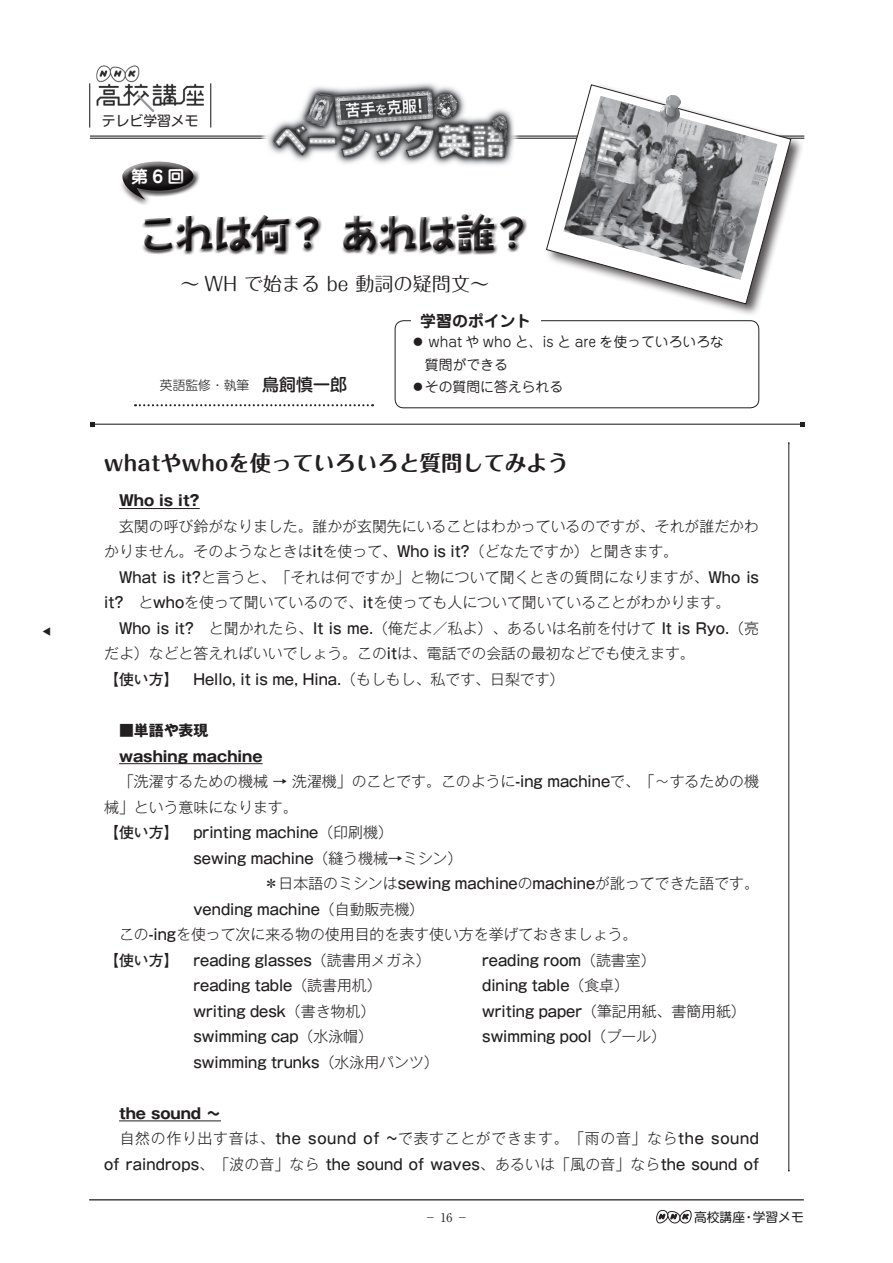
<style>
.page{position:relative;width:893px;height:1263px;background:#fff}
.page>*{position:absolute;margin:0;border:0;box-sizing:border-box;transform-origin:0 0}
.t1{font:800 39.3px "Taka Hand Std";letter-spacing:-.03em;color:#231f20}
.t2{font:700 21.3px "Maru Fo Pro";color:#231f20}
.t3{font:19.2px "Maru Fo Pro";color:#231f20}
.t4{font:700 16.95px "Jun 501 Pro";color:#fff}
.t5{font:700 15.9px "Jun 501 Pro";color:#231f20}
.t6{font:300 14.85px/25.5px "Gothic MB101 Pr 5";color:#231f20}
.t7{font:500 14.85px/25.5px "Gothic MB101 Pr 5";color:#231f20;text-align:right;scale:.9 1}
.t8{font:700 14.85px/25.5px "Gothic MB101 Pro";color:#231f20}
.t9{font:13.8px/22.4px "Jun 201 Pro";color:#231f20}
.t10{font:13.8px "Shin M Go Pro";color:#231f20}
.t11{font:300 12.75px "Shin M Go Pro";color:#231f20}
.t12{font:12.75px "Shin M Go Pro";color:#231f20}
.t13{font:12px "Ryumin Pr 5";color:#231f20}
.t14{font:500 9px "Koz Min Pro";color:#231f20}
.s1{font-weight:500;font-size:16.95px}
.s2{font-family:"Koz Min Pro"}
.s3{font-weight:500}
.s4{font-family:"Futo Go B101 Pr 5";font-weight:700}
.s5{font-weight:300}
</style>
<div class="page">
<hr style="left:89px;top:1199px;width:715px;height:1px;background:#231f20">
<svg style="left:656px;top:1210px;width:35px;height:13px"></svg>
<hr style="left:90px;top:136px;width:714px;height:1px;background:#231f20">
<hr style="left:90px;top:138px;width:714px;height:1px;background:#231f20">
<hr style="left:92px;top:424px;width:710px;height:1px;background:#231f20">
<svg style="left:90px;top:422px;width:4px;height:4px"></svg>
<svg style="left:800px;top:422px;width:4px;height:4px"></svg>
<hr style="left:788px;top:443px;width:1px;height:728px;background:#231f20">
<hr style="left:210px;top:83px;width:1px;height:45px;background:#231f20">
<hr style="left:89px;top:83px;width:1px;height:45px;background:#231f20">
<img style="left:96px;top:65px;width:108px;height:47px">
<img style="left:262px;top:83px;width:259px;height:82px">
<div style="left:116px;top:155px;width:82px;height:32px;background:#fff;opacity:.75"></div>
<div style="left:119px;top:169px;width:81px;height:37px;background:#231f20;opacity:.75"></div>
<svg style="left:135px;top:404px;width:238px;height:2px"></svg>
<hr style="left:119px;top:508px;width:81px;height:1px;background:#231f20">
<hr style="left:119px;top:763px;width:144px;height:1px;background:#231f20">
<hr style="left:119px;top:1120px;width:102px;height:1px;background:#231f20">
<div style="left:544px;top:82px;width:260px;height:235px;background:#231f20;opacity:.75"></div>
<svg style="left:546px;top:85px;width:245px;height:219px"></svg>
<img style="left:563px;top:96px;width:214px;height:184px">
<img style="left:658px;top:95px;width:24px;height:39px">
<div style="left:141px;top:213px;width:386px;height:43px;background:#231f20;opacity:.75"></div>
<div style="left:395px;top:320px;width:364px;height:88px;border:1px solid #231f20;border-radius:9px"></div>
<div style="left:411px;top:311px;width:130px;height:19px;background:#fff"></div>
<p class="t14" style="left:53px;top:627px;width:10px;rotate:90deg">▼</p>
<p class="t10" style="left:102px;top:110px;width:98px">テレビ学習メモ</p>
<p class="t4" style="left:131px;top:163px;width:55px">第6回</p>
<h1 class="t1" style="left:138px;top:205px;width:395px">これは何？ あれは誰？</h1>
<p class="t3" style="left:180px;top:269px;width:310px">〜 WH で始まる be 動詞の疑問文〜</p>
<p class="t11" style="left:160px;top:375px;width:189px">英語監修・執筆　<span class="s1">鳥飼慎一郎</span></p>
<p class="t5" style="left:420px;top:308px;width:113px">学習のポイント</p>
<p class="t9" style="left:411px;top:329px;width:314px">◦ what や who と、is と are を使っていろいろな　質問ができる<br><span class="s2">◦</span>その質問に答えられる</p>
<h2 class="t2" style="left:104px;top:445px;width:466px">whatやwhoを使っていろいろと質問してみよう</h2>
<p class="t8" style="left:119px;top:486px;width:82px">Who is it?</p>
<p class="t6" style="left:104px;top:512px;width:656px;text-indent:15px">玄関の呼び鈴がなりました。誰かが玄関先にいることはわかっているのですが、それが誰だかわかりません。そのようなときは<span class="s3">it</span>を使って、<span class="s3">Who is it?</span>（どなたですか）と聞きます。</p>
<p class="t6" style="left:104px;top:563px;width:656px;text-indent:15px"><span class="s3">What is it?</span>と言うと、「それは何ですか」と物について聞くときの質問になりますが、<span class="s3">Who is it?</span> と<span class="s3">who</span>を使って聞いているので、<span class="s3">it</span>を使っても人について聞いていることがわかります。</p>
<p class="t6" style="left:104px;top:614px;width:656px;text-indent:15px"><span class="s3">Who is it?</span> と聞かれたら、<span class="s3">It is me.</span>（俺だよ／私よ）、あるいは名前を付けて <span class="s3">It is Ryo.</span>（亮だよ）などと答えればいいでしょう。この<span class="s3">it</span>は、電話での会話の最初などでも使えます。<br><span class="s4">【使い方】</span> <span class="s3">Hello, it is me, Hina.</span>（もしもし、私です、日梨です）</p>
<p class="t8" style="left:119px;top:716px;width:145px;text-indent:-15px">　■単語や表現washing machine</p>
<p class="t6" style="left:119px;top:767px;width:641px">「洗濯するための機械 → 洗濯機」のことです。このように<span class="s3">-ing machine</span>で、「～するための機</p>
<p class="t6" style="left:104px;top:793px;width:195px">械」という意味になります。</p>
<p class="t7" style="left:104px;top:818px;width:322px"><span class="s4">【使い方】</span> printing machine<span class="s5">（印刷機）</span></p>
<p class="t7" style="left:193px;top:844px;width:300px">sewing machine<span class="s5">（縫う機械→ミシン）</span></p>
<p class="t6" style="left:264px;top:869px;width:497px">＊日本語のミシンは<span class="s3">sewing machine</span>の<span class="s3">machine</span>が訛ってできた語です。</p>
<p class="t7" style="left:193px;top:895px;width:258px">vending machine<span class="s5">（自動販売機）</span></p>
<p class="t6" style="left:119px;top:920px;width:520px">この<span class="s3">-ing</span>を使って次に来る物の使用目的を表す使い方を挙げておきましょう。</p>
<p class="t7" style="left:104px;top:946px;width:364px"><span class="s4">【使い方】</span> reading glasses<span class="s5">（読書用メガネ）</span></p>
<p class="t7" style="left:482px;top:946px;width:194px">reading room<span class="s5">（読書室）</span></p>
<p class="t7" style="left:193px;top:971px;width:211px">reading table<span class="s5">（読書用机）</span></p>
<p class="t7" style="left:482px;top:971px;width:165px">dining table<span class="s5">（食卓）</span></p>
<p class="t7" style="left:193px;top:997px;width:203px">writing desk<span class="s5">（書き物机）</span></p>
<p class="t7" style="left:482px;top:997px;width:294px">writing paper<span class="s5">（筆記用紙、書簡用紙）</span></p>
<p class="t7" style="left:193px;top:1022px;width:201px">swimming cap<span class="s5">（水泳帽）</span></p>
<p class="t7" style="left:482px;top:1022px;width:206px">swimming pool<span class="s5">（プール）</span></p>
<p class="t7" style="left:193px;top:1048px;width:274px">swimming trunks<span class="s5">（水泳用パンツ）</span></p>
<p class="t8" style="left:119px;top:1098px;width:103px">the sound 〜</p>
<p class="t7" style="left:104px;top:1125px;width:729px"><span class="s5">自然の作り出す音は、</span>the sound of ~<span class="s5">で表すことができます。「雨の音」なら</span>the sound of raindrops<span class="s5">、「波の音」なら</span> the sound of waves<span class="s5">、あるいは「風の音」なら</span>the sound of</p>
<p class="t13" style="left:424px;top:1208px;width:45px">− 16 −</p>
<p class="t12" style="left:694px;top:1206px;width:111px">高校講座・学習メモ</p>
</div>
